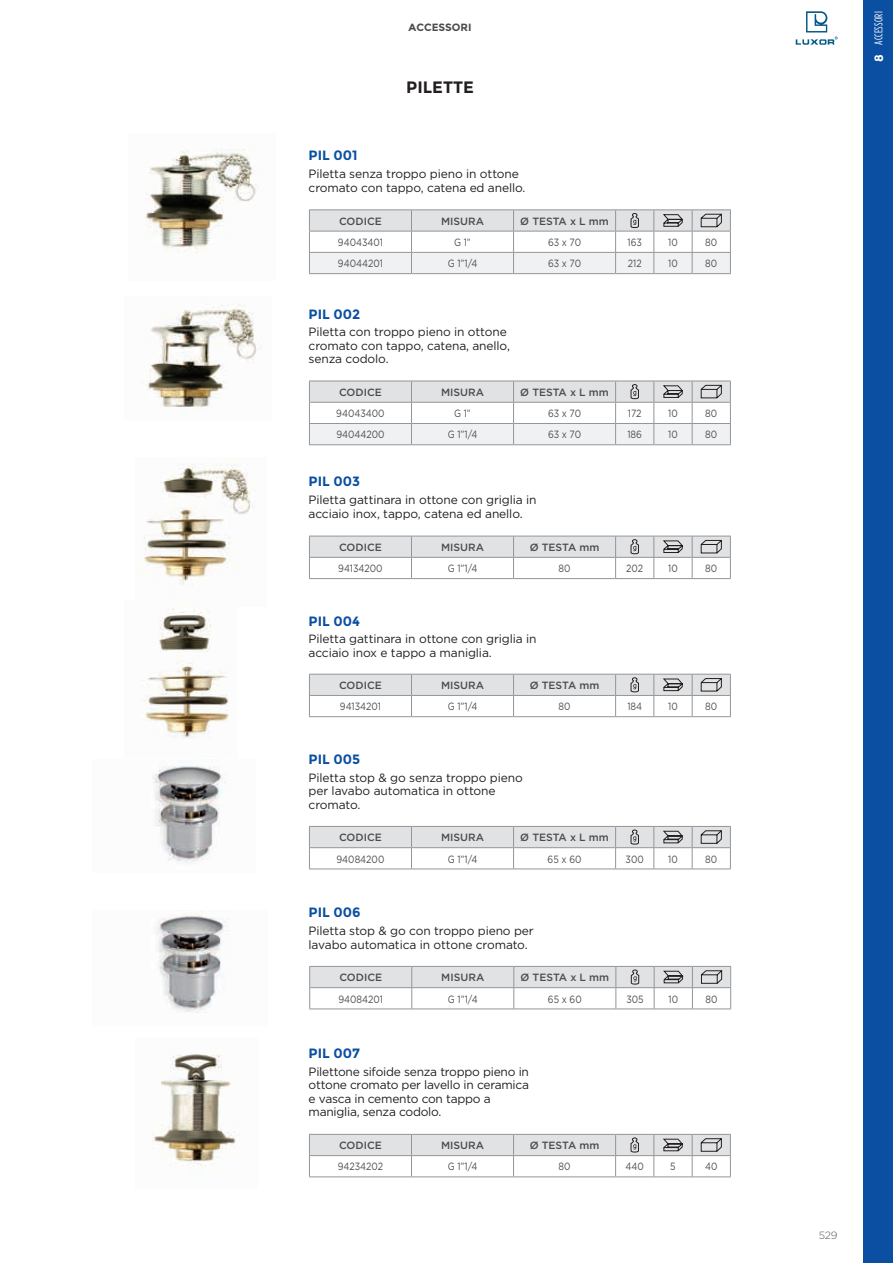
<style>
.page{position:relative;width:893px;height:1263px;background:#fff}
.page>*{position:absolute;margin:0;border:0;box-sizing:border-box;transform-origin:0 0}
.t1{font:700 16.5px "Montserrat";color:#231f20}
.t2{font:700 13.5px "Montserrat";color:#0a4fa2}
.t3{font:12px/13.5px "Gotham";letter-spacing:-.01em;color:#231f20}
.t4{font:11.25px "Gotham Condensed";letter-spacing:.015em;color:#fff;scale:.95 1}
.t5{font:10.5px "Gotham";color:#4b4c4d;scale:.85 1}
.t6{font:500 10.5px "Gotham";color:#4b4c4d}
.t7{font:700 10.5px "Montserrat";color:#4b4c4d}
.t8{font:300 10.5px "Gotham";color:#57585a}
.s1{font-family:"Montserrat";font-weight:700;font-size:12px}
</style>
<div class="page">
<svg style="left:796px;top:11px;width:42px;height:34px"></svg>
<div style="left:863px;top:0;width:30px;height:1263px;background:#0a4fa2"></div>
<hr style="left:309px;top:209px;width:102px;height:1px;background:#939598">
<hr style="left:411px;top:209px;width:103px;height:1px;background:#939598">
<hr style="left:514px;top:209px;width:102px;height:1px;background:#939598">
<hr style="left:616px;top:209px;width:38px;height:1px;background:#939598">
<hr style="left:654px;top:209px;width:38px;height:1px;background:#939598">
<hr style="left:692px;top:209px;width:39px;height:1px;background:#939598">
<svg style="left:309px;top:210px;width:422px;height:64px"></svg>
<svg style="left:309px;top:381px;width:422px;height:64px"></svg>
<hr style="left:309px;top:578px;width:102px;height:1px;background:#939598">
<hr style="left:411px;top:578px;width:103px;height:1px;background:#939598">
<hr style="left:514px;top:578px;width:102px;height:1px;background:#939598">
<hr style="left:616px;top:578px;width:38px;height:1px;background:#939598">
<hr style="left:654px;top:578px;width:38px;height:1px;background:#939598">
<hr style="left:692px;top:578px;width:39px;height:1px;background:#939598">
<svg style="left:309px;top:536px;width:422px;height:42px"></svg>
<hr style="left:309px;top:716px;width:102px;height:1px;background:#939598">
<hr style="left:411px;top:716px;width:103px;height:1px;background:#939598">
<hr style="left:514px;top:716px;width:102px;height:1px;background:#939598">
<hr style="left:616px;top:716px;width:38px;height:1px;background:#939598">
<hr style="left:654px;top:716px;width:38px;height:1px;background:#939598">
<hr style="left:692px;top:716px;width:39px;height:1px;background:#939598">
<svg style="left:309px;top:674px;width:422px;height:42px"></svg>
<hr style="left:309px;top:868px;width:102px;height:1px;background:#939598">
<hr style="left:411px;top:868px;width:103px;height:1px;background:#939598">
<hr style="left:514px;top:868px;width:102px;height:1px;background:#939598">
<hr style="left:616px;top:868px;width:38px;height:1px;background:#939598">
<hr style="left:654px;top:868px;width:38px;height:1px;background:#939598">
<hr style="left:692px;top:868px;width:39px;height:1px;background:#939598">
<svg style="left:309px;top:826px;width:422px;height:42px"></svg>
<hr style="left:309px;top:1008px;width:103px;height:1px;background:#939598">
<hr style="left:412px;top:1008px;width:102px;height:1px;background:#939598">
<hr style="left:514px;top:1008px;width:102px;height:1px;background:#939598">
<hr style="left:616px;top:1008px;width:38px;height:1px;background:#939598">
<hr style="left:654px;top:1008px;width:38px;height:1px;background:#939598">
<hr style="left:692px;top:1008px;width:39px;height:1px;background:#939598">
<svg style="left:309px;top:966px;width:422px;height:42px"></svg>
<hr style="left:309px;top:1176px;width:102px;height:1px;background:#939598">
<hr style="left:411px;top:1176px;width:103px;height:1px;background:#939598">
<hr style="left:514px;top:1176px;width:102px;height:1px;background:#939598">
<hr style="left:616px;top:1176px;width:38px;height:1px;background:#939598">
<hr style="left:654px;top:1176px;width:38px;height:1px;background:#939598">
<hr style="left:692px;top:1176px;width:39px;height:1px;background:#939598">
<svg style="left:309px;top:1134px;width:422px;height:42px"></svg>
<img style="left:145px;top:149px;width:112px;height:104px">
<img style="left:141px;top:457px;width:115px;height:128px">
<img style="left:152px;top:766px;width:74px;height:96px">
<img style="left:141px;top:304px;width:121px;height:104px">
<img style="left:143px;top:609px;width:86px;height:130px">
<img style="left:156px;top:913px;width:73px;height:100px">
<img style="left:152px;top:1054px;width:87px;height:117px">
<p class="t7" style="left:408px;top:21px;width:65px">ACCESSORI</p>
<p class="t4" style="left:872px;top:62px;width:55px;rotate:-90deg"><span class="s1">8</span> ACCESSORI</p>
<h1 class="t1" style="left:406px;top:77px;width:69px">PILETTE</h1>
<p class="t2" style="left:309px;top:148px;width:50px">PIL 001</p>
<p class="t3" style="left:309px;top:167px;width:218px">Piletta senza troppo pieno in ottone cromato con tappo, catena ed anello.</p>
<p class="t6" style="left:339px;top:214px;width:44px">CODICE</p>
<p class="t6" style="left:441px;top:214px;width:44px">MISURA</p>
<p class="t6" style="left:520px;top:214px;width:90px">Ø TESTA x L mm</p>
<p class="t5" style="left:338px;top:235px;width:55px">94043401</p>
<p class="t5" style="left:454px;top:235px;width:21px">G 1”</p>
<p class="t5" style="left:548px;top:235px;width:41px">63 x 70</p>
<p class="t5" style="left:628px;top:235px;width:18px">163</p>
<p class="t5" style="left:668px;top:235px;width:13px">10</p>
<p class="t5" style="left:705px;top:235px;width:16px">80</p>
<p class="t5" style="left:338px;top:257px;width:54px">94044201</p>
<p class="t5" style="left:448px;top:257px;width:36px">G 1”1/4</p>
<p class="t5" style="left:548px;top:257px;width:41px">63 x 70</p>
<p class="t5" style="left:628px;top:257px;width:18px">212</p>
<p class="t5" style="left:668px;top:257px;width:13px">10</p>
<p class="t5" style="left:705px;top:257px;width:16px">80</p>
<p class="t2" style="left:309px;top:306px;width:53px">PIL 002</p>
<p class="t3" style="left:309px;top:325px;width:203px">Piletta con troppo pieno in ottone cromato con tappo, catena, anello, senza codolo.</p>
<p class="t6" style="left:339px;top:385px;width:44px">CODICE</p>
<p class="t6" style="left:441px;top:385px;width:44px">MISURA</p>
<p class="t6" style="left:520px;top:385px;width:90px">Ø TESTA x L mm</p>
<p class="t5" style="left:336px;top:407px;width:58px">94043400</p>
<p class="t5" style="left:454px;top:407px;width:21px">G 1”</p>
<p class="t5" style="left:548px;top:407px;width:41px">63 x 70</p>
<p class="t5" style="left:628px;top:407px;width:18px">172</p>
<p class="t5" style="left:668px;top:407px;width:13px">10</p>
<p class="t5" style="left:705px;top:407px;width:16px">80</p>
<p class="t5" style="left:336px;top:428px;width:58px">94044200</p>
<p class="t5" style="left:448px;top:428px;width:36px">G 1”1/4</p>
<p class="t5" style="left:548px;top:428px;width:41px">63 x 70</p>
<p class="t5" style="left:627px;top:428px;width:19px">186</p>
<p class="t5" style="left:668px;top:428px;width:13px">10</p>
<p class="t5" style="left:705px;top:428px;width:16px">80</p>
<p class="t2" style="left:309px;top:474px;width:53px">PIL 003</p>
<p class="t3" style="left:309px;top:493px;width:229px">Piletta gattinara in ottone con griglia in acciaio inox, tappo, catena ed anello.</p>
<p class="t6" style="left:339px;top:540px;width:44px">CODICE</p>
<p class="t6" style="left:441px;top:540px;width:44px">MISURA</p>
<p class="t6" style="left:530px;top:540px;width:71px">Ø TESTA mm</p>
<p class="t5" style="left:338px;top:562px;width:54px">94134200</p>
<p class="t5" style="left:448px;top:562px;width:36px">G 1”1/4</p>
<p class="t5" style="left:559px;top:562px;width:16px">80</p>
<p class="t5" style="left:626px;top:562px;width:21px">202</p>
<p class="t5" style="left:668px;top:562px;width:13px">10</p>
<p class="t5" style="left:705px;top:562px;width:16px">80</p>
<p class="t2" style="left:309px;top:613px;width:53px">PIL 004</p>
<p class="t3" style="left:309px;top:632px;width:229px">Piletta gattinara in ottone con griglia in acciaio inox e tappo a maniglia.</p>
<p class="t6" style="left:339px;top:678px;width:44px">CODICE</p>
<p class="t6" style="left:441px;top:678px;width:44px">MISURA</p>
<p class="t6" style="left:530px;top:678px;width:71px">Ø TESTA mm</p>
<p class="t5" style="left:340px;top:700px;width:50px">94134201</p>
<p class="t5" style="left:448px;top:700px;width:36px">G 1”1/4</p>
<p class="t5" style="left:559px;top:700px;width:16px">80</p>
<p class="t5" style="left:627px;top:700px;width:19px">184</p>
<p class="t5" style="left:668px;top:700px;width:13px">10</p>
<p class="t5" style="left:705px;top:700px;width:16px">80</p>
<p class="t2" style="left:309px;top:751px;width:53px">PIL 005</p>
<p class="t3" style="left:309px;top:771px;width:216px">Piletta stop &amp; go senza troppo pieno per lavabo automatica in ottone cromato.</p>
<p class="t6" style="left:339px;top:831px;width:44px">CODICE</p>
<p class="t6" style="left:441px;top:831px;width:44px">MISURA</p>
<p class="t6" style="left:520px;top:831px;width:90px">Ø TESTA x L mm</p>
<p class="t5" style="left:337px;top:852px;width:58px">94084200</p>
<p class="t5" style="left:448px;top:852px;width:36px">G 1”1/4</p>
<p class="t5" style="left:548px;top:852px;width:41px">65 x 60</p>
<p class="t5" style="left:626px;top:852px;width:23px">300</p>
<p class="t5" style="left:668px;top:852px;width:13px">10</p>
<p class="t5" style="left:705px;top:852px;width:16px">80</p>
<p class="t2" style="left:309px;top:905px;width:53px">PIL 006</p>
<p class="t3" style="left:309px;top:924px;width:227px">Piletta stop &amp; go con troppo pieno per lavabo automatica in ottone cromato.</p>
<p class="t6" style="left:339px;top:971px;width:44px">CODICE</p>
<p class="t6" style="left:441px;top:971px;width:44px">MISURA</p>
<p class="t6" style="left:520px;top:971px;width:90px">Ø TESTA x L mm</p>
<p class="t5" style="left:338px;top:992px;width:54px">94084201</p>
<p class="t5" style="left:448px;top:992px;width:36px">G 1”1/4</p>
<p class="t5" style="left:548px;top:992px;width:41px">65 x 60</p>
<p class="t5" style="left:626px;top:992px;width:22px">305</p>
<p class="t5" style="left:668px;top:992px;width:13px">10</p>
<p class="t5" style="left:705px;top:992px;width:16px">80</p>
<p class="t2" style="left:309px;top:1045px;width:53px">PIL 007</p>
<p class="t3" style="left:309px;top:1064px;width:222px">Pilettone sifoide senza troppo pieno in ottone cromato per lavello in ceramica e vasca in cemento con tappo a maniglia, senza codolo.</p>
<p class="t6" style="left:339px;top:1138px;width:44px">CODICE</p>
<p class="t6" style="left:441px;top:1138px;width:44px">MISURA</p>
<p class="t6" style="left:530px;top:1138px;width:71px">Ø TESTA mm</p>
<p class="t5" style="left:338px;top:1160px;width:55px">94234202</p>
<p class="t5" style="left:448px;top:1160px;width:36px">G 1”1/4</p>
<p class="t5" style="left:559px;top:1160px;width:16px">80</p>
<p class="t5" style="left:626px;top:1160px;width:23px">440</p>
<p class="t5" style="left:670px;top:1160px;width:8px">5</p>
<p class="t5" style="left:705px;top:1160px;width:16px">40</p>
<p class="t8" style="left:819px;top:1229px;width:20px">529</p>
</div>
